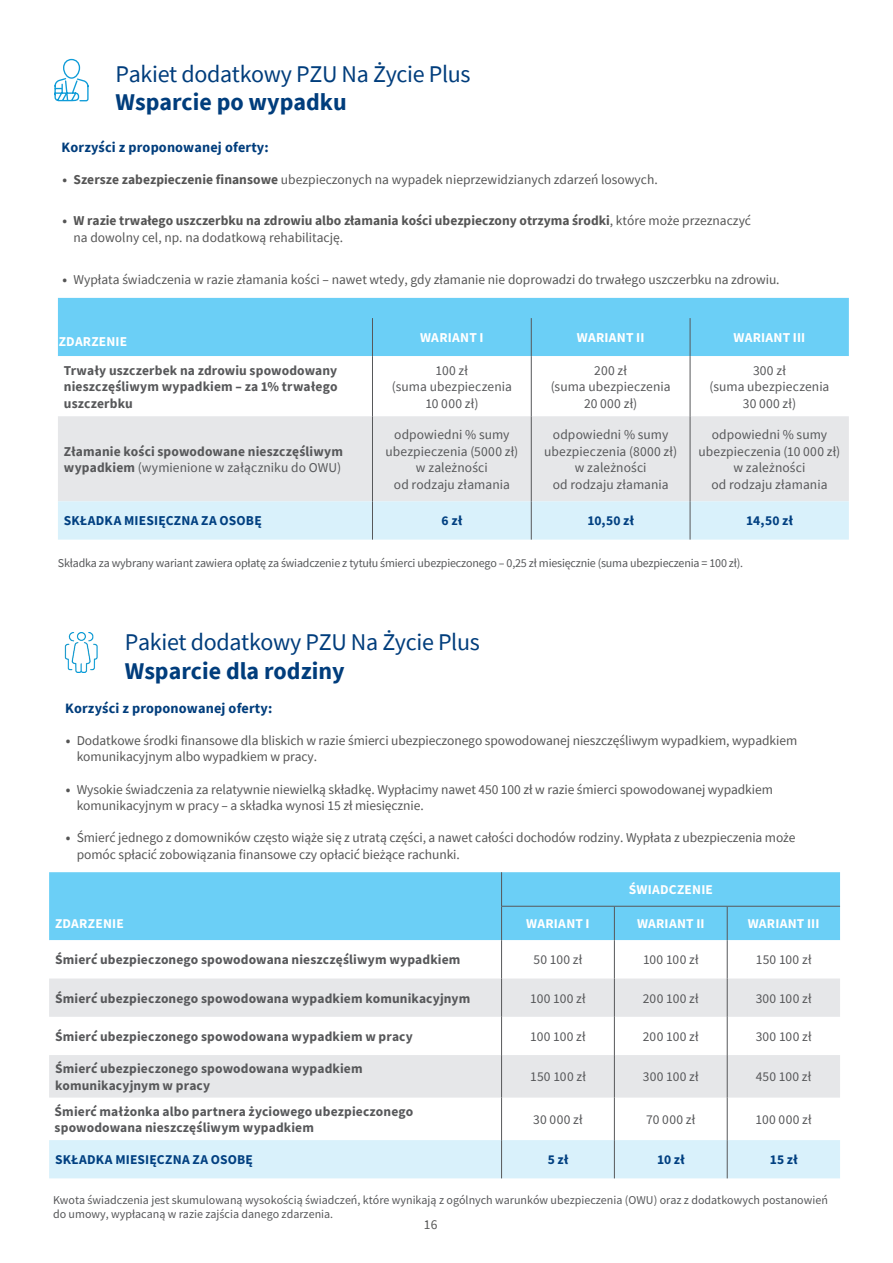
<style>
.page{position:relative;width:893px;height:1263px;background:#fff}
.page>*{position:absolute;margin:0;border:0;box-sizing:border-box;transform-origin:0 0}
.t1{font:24px "Source Sans Pro";letter-spacing:-.015em;color:#003d7c}
.t2{font:700 24px "Source Sans Pro";color:#003d7c}
.t3{font:700 14.25px "Source Sans Pro";letter-spacing:.01em;color:#003d7c}
.t4{font:13.5px/16.2px "Source Sans Pro";letter-spacing:-.005em;color:#555}
.t5{font:700 13.5px/16.5px "Source Sans Pro";letter-spacing:.01em;color:#57585a}
.t6{font:13.5px/16.5px "Source Sans Pro";letter-spacing:.005em;color:#57585a;text-align:center}
.t7{font:700 13.5px/16.5px "Source Sans Pro";letter-spacing:.01em;color:#57585a;text-align:justify}
.t8{font:700 13.5px/17.4px "Source Sans Pro";color:#555}
.t9{font:13.5px "Source Sans Pro";letter-spacing:.02em;color:#57585a}
.t10{font:700 13.5px "Source Sans Pro";letter-spacing:.015em;color:#fff}
.t11{font:700 13.5px "Source Sans Pro";letter-spacing:.015em;color:#014081}
.t12{font:700 13.5px "Source Sans Pro";letter-spacing:.015em;color:#fff}
.t13{font:700 13.5px "Source Sans Pro";letter-spacing:.02em;color:#014081}
.t14{font:13.5px "Source Sans Pro";color:#575756}
.t15{font:12px/14.4px "Source Sans Pro";color:#57585a}
.t16{font:12px "Source Sans Pro";letter-spacing:-.015em;color:#57585a}
.s1{font-weight:700}
.s2{font-weight:400}
</style>
<div class="page">
<div style="left:58px;top:298px;width:791px;height:58px;background:#6bcff6"></div>
<div style="left:58px;top:416px;width:791px;height:85px;background:#e6e7e9"></div>
<div style="left:58px;top:501px;width:791px;height:39px;background:#d9f1fb"></div>
<hr style="left:372px;top:356px;width:1px;height:60px;background:#57585a">
<hr style="left:372px;top:416px;width:1px;height:85px;background:#57585a">
<hr style="left:372px;top:318px;width:1px;height:38px;background:#57585a">
<hr style="left:372px;top:501px;width:1px;height:39px;background:#57585a">
<hr style="left:531px;top:356px;width:1px;height:60px;background:#57585a">
<hr style="left:690px;top:356px;width:1px;height:60px;background:#57585a">
<hr style="left:531px;top:416px;width:1px;height:85px;background:#57585a">
<hr style="left:690px;top:416px;width:1px;height:85px;background:#57585a">
<hr style="left:531px;top:318px;width:1px;height:38px;background:#57585a">
<hr style="left:690px;top:318px;width:1px;height:38px;background:#57585a">
<hr style="left:531px;top:501px;width:1px;height:39px;background:#57585a">
<hr style="left:690px;top:501px;width:1px;height:39px;background:#57585a">
<svg style="left:54px;top:58px;width:35px;height:44px"></svg>
<img style="left:64px;top:632px;width:34px;height:40px">
<div style="left:49px;top:872px;width:791px;height:68px;background:#6bcff6"></div>
<svg style="left:49px;top:940px;width:791px;height:200px"></svg>
<svg style="left:49px;top:978px;width:791px;height:119px;fill:#e6e7e9"></svg>
<div style="left:49px;top:1140px;width:791px;height:38px;background:#d9f1fb"></div>
<hr style="left:501px;top:872px;width:1px;height:34px;background:#57585a">
<hr style="left:501px;top:906px;width:1px;height:34px;background:#57585a">
<hr style="left:614px;top:906px;width:1px;height:34px;background:#57585a">
<hr style="left:727px;top:906px;width:1px;height:34px;background:#57585a">
<hr style="left:501px;top:940px;width:1px;height:38px;background:#57585a">
<hr style="left:614px;top:940px;width:1px;height:38px;background:#57585a">
<hr style="left:727px;top:940px;width:1px;height:38px;background:#57585a">
<hr style="left:501px;top:978px;width:1px;height:39px;background:#57585a">
<hr style="left:614px;top:978px;width:1px;height:39px;background:#57585a">
<hr style="left:727px;top:978px;width:1px;height:39px;background:#57585a">
<hr style="left:501px;top:1017px;width:1px;height:38px;background:#57585a">
<hr style="left:614px;top:1017px;width:1px;height:38px;background:#57585a">
<hr style="left:727px;top:1017px;width:1px;height:38px;background:#57585a">
<hr style="left:501px;top:1055px;width:1px;height:42px;background:#57585a">
<hr style="left:614px;top:1055px;width:1px;height:42px;background:#57585a">
<hr style="left:727px;top:1055px;width:1px;height:42px;background:#57585a">
<hr style="left:501px;top:1097px;width:1px;height:43px;background:#57585a">
<hr style="left:614px;top:1097px;width:1px;height:43px;background:#57585a">
<hr style="left:727px;top:1097px;width:1px;height:43px;background:#57585a">
<hr style="left:501px;top:1140px;width:1px;height:38px;background:#57585a">
<hr style="left:614px;top:1140px;width:1px;height:38px;background:#57585a">
<hr style="left:727px;top:1140px;width:1px;height:38px;background:#57585a">
<hr style="left:501px;top:906px;width:113px;height:1px;background:#57585a">
<hr style="left:614px;top:906px;width:113px;height:1px;background:#57585a">
<hr style="left:727px;top:906px;width:113px;height:1px;background:#57585a">
<h1 class="t1" style="left:116px;top:58px;width:356px">Pakiet dodatkowy PZU Na Życie Plus</h1>
<h1 class="t2" style="left:116px;top:86px;width:233px">Wsparcie po wypadku</h1>
<p class="t3" style="left:62px;top:138px;width:209px">Korzyści z proponowanej oferty:</p>
<p class="t4" style="left:63px;top:171px;width:597px"><span class="s1">• Szersze zabezpieczenie finansowe</span> ubezpieczonych na wypadek nieprzewidzianych zdarzeń losowych.</p>
<p class="t8" style="left:74px;top:211px;width:679px;text-indent:-11px">• W razie trwałego uszczerbku na zdrowiu albo złamania kości ubezpieczony otrzyma środki<span class="s2">, które może przeznaczyć na dowolny cel, np. na dodatkową rehabilitację.</span></p>
<p class="t4" style="left:63px;top:271px;width:719px"><span class="s1">•</span> Wypłata świadczenia w razie złamania kości – nawet wtedy, gdy złamanie nie doprowadzi do trwałego uszczerbku na zdrowiu.</p>
<p class="t12" style="left:59px;top:332px;width:70px">ZDARZENIE</p>
<p class="t12" style="left:420px;top:328px;width:65px">WARIANT I</p>
<p class="t12" style="left:577px;top:328px;width:69px">WARIANT II</p>
<p class="t12" style="left:733px;top:328px;width:73px">WARIANT III</p>
<p class="t7" style="left:64px;top:362px;width:275px">Trwały uszczerbek na zdrowiu spowodowany nieszczęśliwym wypadkiem – za 1% trwałego uszczerbku</p>
<p class="t6" style="left:392px;top:362px;width:121px">100 zł<br>(suma ubezpieczenia<br>10 000 zł)</p>
<p class="t6" style="left:551px;top:362px;width:121px">200 zł<br>(suma ubezpieczenia<br>20 000 zł)</p>
<p class="t6" style="left:709px;top:362px;width:121px">300 zł<br>(suma ubezpieczenia<br>30 000 zł)</p>
<p class="t7" style="left:64px;top:443px;width:281px">Złamanie kości spowodowane nieszczęśliwym wypadkiem <span class="s2">(wymienione w załączniku do OWU)</span></p>
<p class="t6" style="left:385px;top:426px;width:134px">odpowiedni % sumy ubezpieczenia (5000 zł) w zależności<br>od rodzaju złamania</p>
<p class="t6" style="left:544px;top:426px;width:134px">odpowiedni % sumy ubezpieczenia (8000 zł) w zależności<br>od rodzaju złamania</p>
<p class="t6" style="left:699px;top:426px;width:143px">odpowiedni % sumy ubezpieczenia (10 000 zł) w zależności<br>od rodzaju złamania</p>
<p class="t11" style="left:64px;top:512px;width:199px">SKŁADKA MIESIĘCZNA ZA OSOBĘ</p>
<p class="t11" style="left:442px;top:512px;width:22px">6 zł</p>
<p class="t11" style="left:587px;top:512px;width:48px">10,50 zł</p>
<p class="t11" style="left:746px;top:512px;width:48px">14,50 zł</p>
<p class="t16" style="left:58px;top:555px;width:687px">Składka za wybrany wariant zawiera opłatę za świadczenie z tytułu śmierci ubezpieczonego – 0,25 zł miesięcznie (suma ubezpieczenia = 100 zł).</p>
<h1 class="t1" style="left:125px;top:627px;width:356px">Pakiet dodatkowy PZU Na Życie Plus</h1>
<h1 class="t2" style="left:125px;top:654px;width:221px">Wsparcie dla rodziny</h1>
<p class="t3" style="left:65px;top:699px;width:209px">Korzyści z proponowanej oferty:</p>
<p class="t4" style="left:77px;top:732px;width:722px;text-indent:-11px"><span class="s1">•</span> Dodatkowe środki finansowe dla bliskich w razie śmierci ubezpieczonego spowodowanej nieszczęśliwym wypadkiem, wypadkiem komunikacyjnym albo wypadkiem w pracy.</p>
<p class="t4" style="left:77px;top:781px;width:698px;text-indent:-11px"><span class="s1">•</span> Wysokie świadczenia za relatywnie niewielką składkę. Wypłacimy nawet 450 100 zł w razie śmierci spowodowanej wypadkiem komunikacyjnym w pracy – a składka wynosi 15 zł miesięcznie.</p>
<p class="t4" style="left:77px;top:830px;width:720px;text-indent:-11px"><span class="s1">•</span> Śmierć jednego z domowników często wiąże się z utratą części, a nawet całości dochodów rodziny. Wypłata z ubezpieczenia może pomóc spłacić zobowiązania finansowe czy opłacić bieżące rachunki.</p>
<p class="t10" style="left:629px;top:881px;width:86px">ŚWIADCZENIE</p>
<p class="t10" style="left:55px;top:915px;width:70px">ZDARZENIE</p>
<p class="t10" style="left:526px;top:915px;width:65px">WARIANT I</p>
<p class="t10" style="left:637px;top:915px;width:69px">WARIANT II</p>
<p class="t10" style="left:748px;top:915px;width:73px">WARIANT III</p>
<p class="t5" style="left:55px;top:951px;width:407px">Śmierć ubezpieczonego spowodowana nieszczęśliwym wypadkiem</p>
<p class="t9" style="left:533px;top:951px;width:50px">50 100 zł</p>
<p class="t9" style="left:643px;top:951px;width:57px">100 100 zł</p>
<p class="t9" style="left:756px;top:951px;width:57px">150 100 zł</p>
<p class="t5" style="left:55px;top:990px;width:417px">Śmierć ubezpieczonego spowodowana wypadkiem komunikacyjnym</p>
<p class="t9" style="left:530px;top:990px;width:57px">100 100 zł</p>
<p class="t9" style="left:643px;top:990px;width:57px">200 100 zł</p>
<p class="t9" style="left:756px;top:990px;width:57px">300 100 zł</p>
<p class="t5" style="left:55px;top:1028px;width:359px">Śmierć ubezpieczonego spowodowana wypadkiem w pracy</p>
<p class="t9" style="left:530px;top:1028px;width:57px">100 100 zł</p>
<p class="t9" style="left:643px;top:1028px;width:57px">200 100 zł</p>
<p class="t9" style="left:756px;top:1028px;width:57px">300 100 zł</p>
<p class="t5" style="left:55px;top:1060px;width:309px">Śmierć ubezpieczonego spowodowana wypadkiem komunikacyjnym w pracy</p>
<p class="t9" style="left:530px;top:1068px;width:57px">150 100 zł</p>
<p class="t9" style="left:643px;top:1068px;width:57px">300 100 zł</p>
<p class="t9" style="left:756px;top:1068px;width:57px">450 100 zł</p>
<p class="t5" style="left:55px;top:1103px;width:360px">Śmierć małżonka albo partnera życiowego ubezpieczonego spowodowana nieszczęśliwym wypadkiem</p>
<p class="t9" style="left:533px;top:1111px;width:51px">30 000 zł</p>
<p class="t9" style="left:646px;top:1111px;width:51px">70 000 zł</p>
<p class="t9" style="left:756px;top:1111px;width:58px">100 000 zł</p>
<p class="t13" style="left:55px;top:1151px;width:199px">SKŁADKA MIESIĘCZNA ZA OSOBĘ</p>
<p class="t13" style="left:548px;top:1151px;width:22px">5 zł</p>
<p class="t13" style="left:657px;top:1151px;width:29px">10 zł</p>
<p class="t13" style="left:770px;top:1151px;width:29px">15 zł</p>
<p class="t15" style="left:53px;top:1192px;width:776px">Kwota świadczenia jest skumulowaną wysokością świadczeń, które wynikają z ogólnych warunków ubezpieczenia (OWU) oraz z dodatkowych postanowień do umowy, wypłacaną w razie zajścia danego zdarzenia.</p>
<p class="t14" style="left:424px;top:1216px;width:15px">16</p>
</div>
